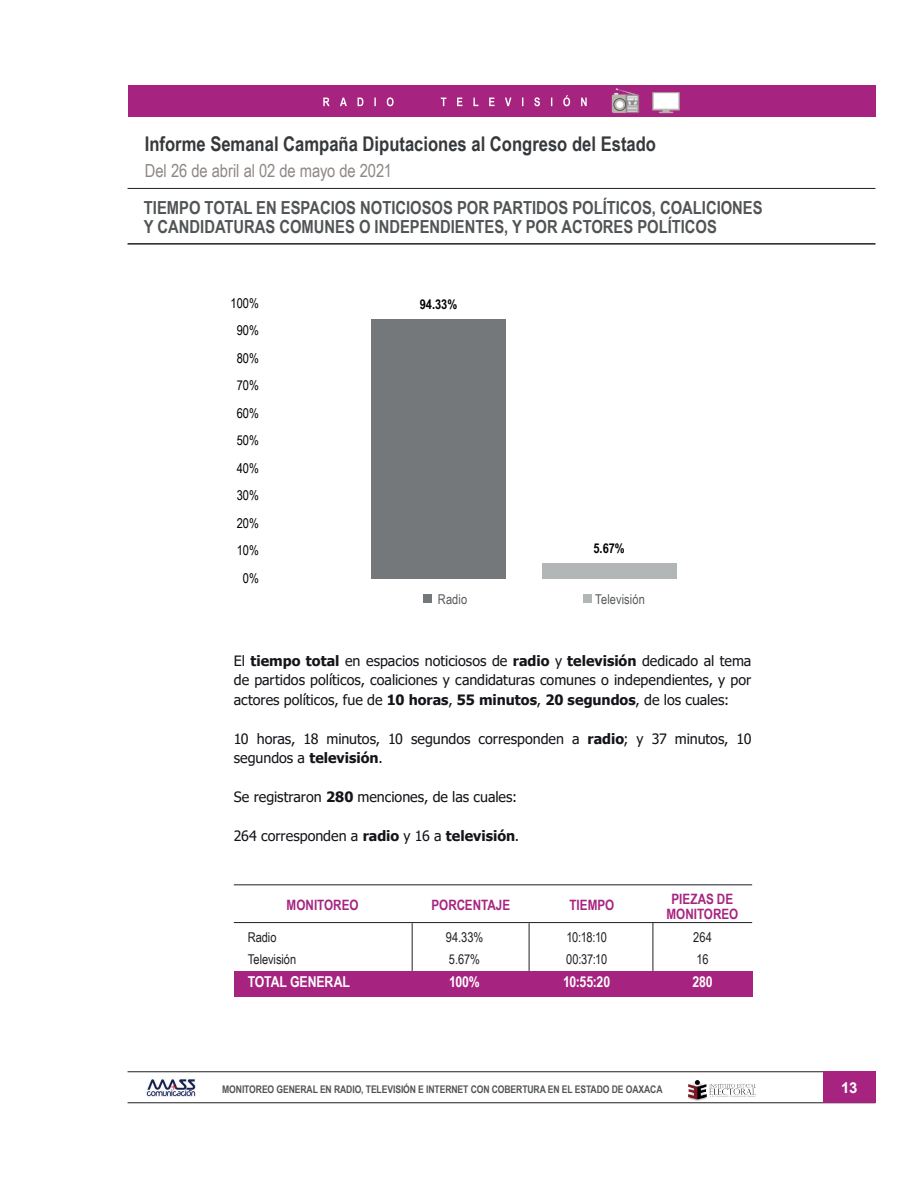
<style>
.page{position:relative;width:918px;height:1188px;background:#fff}
.page>*{position:absolute;margin:0;border:0;box-sizing:border-box;transform-origin:0 0}
.t1{font:700 20.25px "Arial Narrow";color:#36393c}
.t2{font:700 18px/19.5px "Arial Narrow";color:#515456}
.t3{font:18px "Arial Narrow";letter-spacing:-.005em;color:#908785}
.t4{font:700 15px "Arial Narrow";letter-spacing:-.005em;color:#fff}
.t5{font:700 15px "Arial";color:#fff}
.t6{font:14.25px/19.5px "Tahoma";color:#161319;text-align:justify}
.t7{font:700 14.25px/15px "Arial Narrow";color:#a62380;text-align:center}
.t8{font:13.5px "Arial Narrow";letter-spacing:-.005em;color:#231f20}
.t9{font:13.5px "Arial Narrow";letter-spacing:-.005em;color:#000001}
.t10{font:13.5px "Arial Narrow";letter-spacing:.005em;color:#575a5b}
.t11{font:700 13.5px "Arial Narrow";color:#000001}
.t12{font:700 10.5px "Arial Narrow";letter-spacing:-.01em;color:#515456}
.s1{font-weight:700}
</style>
<div class="page">
<img style="left:146px;top:1079px;width:50px;height:18px">
<hr style="left:128px;top:1072px;width:747px;height:1px;background:#231f20">
<hr style="left:128px;top:1103px;width:747px;height:1px;background:#231f20">
<div style="left:823px;top:1072px;width:52px;height:31px;background:#a62380"></div>
<img style="left:688px;top:1080px;width:68px;height:21px">
<div style="left:128px;top:85px;width:748px;height:31px;background:#a62380"></div>
<svg style="left:323px;top:95px;width:264px;height:11px"></svg>
<img style="left:611px;top:88px;width:29px;height:25px">
<img style="left:651px;top:92px;width:30px;height:25px">
<hr style="left:128px;top:243px;width:747px;height:2px;background:#231f20">
<hr style="left:128px;top:188px;width:747px;height:1px;background:#231f20">
<hr style="left:529px;top:923px;width:1px;height:51px;background:#231f20">
<hr style="left:412px;top:923px;width:1px;height:51px;background:#231f20">
<hr style="left:653px;top:923px;width:1px;height:50px;background:#231f20">
<div style="left:234px;top:972px;width:518px;height:25px;background:#a62380"></div>
<hr style="left:234px;top:884px;width:518px;height:1px;background:#231f20">
<hr style="left:234px;top:922px;width:518px;height:1px;background:#231f20">
<div style="left:423px;top:594px;width:8px;height:9px;background:#74787a"></div>
<div style="left:584px;top:594px;width:8px;height:9px;background:#b2b6b6"></div>
<div style="left:372px;top:319px;width:134px;height:260px;background:#74787a"></div>
<div style="left:542px;top:563px;width:134px;height:16px;background:#b2b6b6"></div>
<h1 class="t1" style="left:145px;top:128px;width:513px">Informe Semanal Campaña Diputaciones al Congreso del Estado</h1>
<p class="t3" style="left:145px;top:157px;width:249px">Del 26 de abril al 02 de mayo de 2021</p>
<p class="t2" style="left:144px;top:197px;width:620px">TIEMPO TOTAL EN ESPACIOS NOTICIOSOS POR PARTIDOS POLÍTICOS, COALICIONES<br>Y CANDIDATURAS COMUNES O INDEPENDIENTES, Y POR ACTORES POLÍTICOS</p>
<p class="t9" style="left:231px;top:293px;width:30px">100%</p>
<p class="t9" style="left:237px;top:320px;width:24px">90%</p>
<p class="t9" style="left:237px;top:348px;width:24px">80%</p>
<p class="t9" style="left:237px;top:375px;width:24px">70%</p>
<p class="t9" style="left:237px;top:403px;width:24px">60%</p>
<p class="t9" style="left:237px;top:431px;width:24px">50%</p>
<p class="t9" style="left:237px;top:458px;width:24px">40%</p>
<p class="t9" style="left:237px;top:486px;width:24px">30%</p>
<p class="t9" style="left:237px;top:513px;width:24px">20%</p>
<p class="t9" style="left:237px;top:541px;width:24px">10%</p>
<p class="t9" style="left:243px;top:568px;width:17px">0%</p>
<p class="t11" style="left:420px;top:294px;width:39px">94.33%</p>
<p class="t11" style="left:594px;top:538px;width:33px">5.67%</p>
<p class="t10" style="left:438px;top:589px;width:31px">Radio</p>
<p class="t10" style="left:595px;top:589px;width:51px">Televisión</p>
<p class="t6" style="left:234px;top:652px;width:519px">El <span class="s1">tiempo total</span> en espacios noticiosos de <span class="s1">radio</span> y <span class="s1">televisión</span> dedicado al tema de partidos políticos, coaliciones y candidaturas comunes o independientes, y por actores políticos, fue de <span class="s1">10 horas</span>, <span class="s1">55 minutos</span>, <span class="s1">20 segundos</span>, de los cuales:</p>
<p class="t6" style="left:234px;top:730px;width:519px">10 horas, 18 minutos, 10 segundos corresponden a <span class="s1">radio</span>; y 37 minutos, 10 segundos a <span class="s1">televisión</span>.</p>
<p class="t6" style="left:234px;top:788px;width:285px">Se registraron <span class="s1">280</span> menciones, de las cuales:</p>
<p class="t6" style="left:234px;top:827px;width:287px">264 corresponden a <span class="s1">radio</span> y 16 a <span class="s1">televisión</span>.</p>
<p class="t7" style="left:287px;top:897px;width:73px">MONITOREO</p>
<p class="t7" style="left:569px;top:897px;width:46px">TIEMPO</p>
<p class="t7" style="left:666px;top:891px;width:73px">PIEZAS DE<br>MONITOREO</p>
<p class="t7" style="left:432px;top:897px;width:80px">PORCENTAJE</p>
<p class="t8" style="left:248px;top:927px;width:30px">Radio</p>
<p class="t8" style="left:446px;top:927px;width:39px">94.33%</p>
<p class="t8" style="left:566px;top:927px;width:42px">10:18:10</p>
<p class="t8" style="left:693px;top:927px;width:20px">264</p>
<p class="t8" style="left:248px;top:950px;width:50px">Televisión</p>
<p class="t8" style="left:449px;top:950px;width:33px">5.67%</p>
<p class="t8" style="left:566px;top:950px;width:43px">00:37:10</p>
<p class="t8" style="left:697px;top:950px;width:13px">16</p>
<p class="t4" style="left:248px;top:971px;width:104px">TOTAL GENERAL</p>
<p class="t4" style="left:449px;top:971px;width:32px">100%</p>
<p class="t4" style="left:563px;top:971px;width:49px">10:55:20</p>
<p class="t4" style="left:692px;top:971px;width:22px">280</p>
<p class="t12" style="left:222px;top:1081px;width:442px">MONITOREO GENERAL EN RADIO, TELEVISIÓN E INTERNET CON COBERTURA EN EL ESTADO DE OAXACA</p>
<p class="t5" style="left:841px;top:1077px;width:18px">13</p>
</div>
